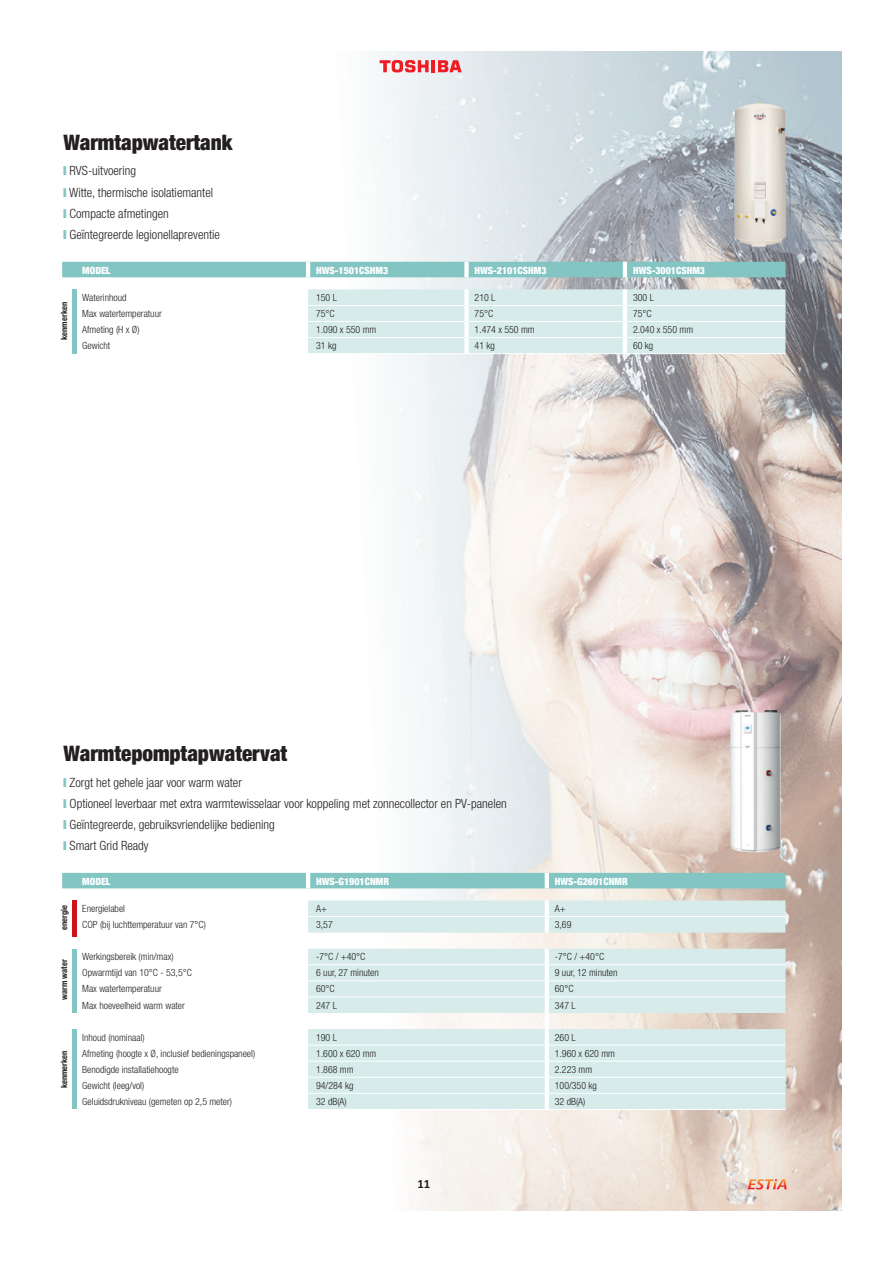
<style>
.page{position:relative;width:893px;height:1263px;background:#fff}
.page>*{position:absolute;margin:0;border:0;box-sizing:border-box;transform-origin:0 0}
.t1{font:900 condensed 21.3px "Helvetica Neue";color:#231f20}
.t2{font:300 condensed 12.75px/21.3px "Helvetica Neue LT Std";color:#231f20}
.t3{font:700 12.75px "Calibri";color:#231f20}
.t4{font:300 condensed 9.9px "Helvetica Neue LT Std";color:#231f20}
.t5{font:900 condensed 9.9px "Helvetica Neue";color:#fff}
.t6{font:700 condensed 8.55px "Helvetica Neue";color:#231f20}
</style>
<div class="page">
<img style="left:306px;top:51px;width:536px;height:1159px">
<div style="left:62px;top:873px;width:723px;height:15px;background:#83c5c3"></div>
<svg style="left:308px;top:900px;width:477px;height:209px;background:#dbebe9"></svg>
<hr style="left:306px;top:873px;width:4px;height:15px;background:#fff">
<hr style="left:545px;top:873px;width:4px;height:15px;background:#fff">
<svg style="left:308px;top:916px;width:478px;height:1px"></svg>
<hr style="left:308px;top:964px;width:237px;height:1px;background:#fff">
<hr style="left:549px;top:964px;width:236px;height:1px;background:#fff">
<hr style="left:308px;top:980px;width:237px;height:1px;background:#fff">
<hr style="left:549px;top:980px;width:236px;height:1px;background:#fff">
<hr style="left:308px;top:997px;width:237px;height:1px;background:#fff">
<hr style="left:549px;top:997px;width:236px;height:1px;background:#fff">
<hr style="left:308px;top:1045px;width:237px;height:1px;background:#fff">
<hr style="left:549px;top:1045px;width:236px;height:1px;background:#fff">
<hr style="left:308px;top:1061px;width:237px;height:1px;background:#fff">
<hr style="left:549px;top:1061px;width:236px;height:1px;background:#fff">
<hr style="left:308px;top:1077px;width:237px;height:1px;background:#fff">
<hr style="left:549px;top:1077px;width:236px;height:1px;background:#fff">
<hr style="left:308px;top:1093px;width:237px;height:1px;background:#fff">
<hr style="left:549px;top:1093px;width:236px;height:1px;background:#fff">
<hr style="left:308px;top:1109px;width:239px;height:1px;background:#fff">
<hr style="left:547px;top:1109px;width:238px;height:1px;background:#fff">
<hr style="left:545px;top:900px;width:4px;height:16px;background:#fff">
<hr style="left:545px;top:916px;width:4px;height:17px;background:#fff">
<hr style="left:545px;top:949px;width:4px;height:16px;background:#fff">
<hr style="left:545px;top:965px;width:4px;height:16px;background:#fff">
<hr style="left:545px;top:981px;width:4px;height:16px;background:#fff">
<hr style="left:545px;top:997px;width:4px;height:16px;background:#fff">
<hr style="left:545px;top:1013px;width:4px;height:16px;background:#fff">
<hr style="left:545px;top:1029px;width:4px;height:16px;background:#fff">
<hr style="left:545px;top:1045px;width:4px;height:16px;background:#fff">
<hr style="left:545px;top:1061px;width:4px;height:16px;background:#fff">
<hr style="left:545px;top:1077px;width:4px;height:16px;background:#fff">
<hr style="left:545px;top:1093px;width:4px;height:16px;background:#fff">
<div style="left:62px;top:262px;width:723px;height:15px;background:#83c5c3"></div>
<div style="left:308px;top:289px;width:477px;height:64px;background:#d7ebea"></div>
<hr style="left:306px;top:262px;width:4px;height:15px;background:#fff">
<div style="left:464px;top:262px;width:5px;height:15px;background:#fff"></div>
<hr style="left:308px;top:305px;width:156px;height:1px;background:#fff">
<hr style="left:469px;top:305px;width:154px;height:1px;background:#fff">
<hr style="left:627px;top:305px;width:158px;height:1px;background:#fff">
<hr style="left:308px;top:321px;width:156px;height:1px;background:#fff">
<hr style="left:469px;top:321px;width:154px;height:1px;background:#fff">
<hr style="left:627px;top:321px;width:158px;height:1px;background:#fff">
<hr style="left:308px;top:337px;width:156px;height:1px;background:#fff">
<hr style="left:469px;top:337px;width:154px;height:1px;background:#fff">
<hr style="left:627px;top:337px;width:158px;height:1px;background:#fff">
<hr style="left:308px;top:353px;width:158px;height:1px;background:#fff">
<hr style="left:466px;top:353px;width:159px;height:1px;background:#fff">
<hr style="left:625px;top:353px;width:160px;height:1px;background:#fff">
<div style="left:464px;top:289px;width:5px;height:16px;background:#fff"></div>
<hr style="left:623px;top:289px;width:4px;height:16px;background:#fff">
<div style="left:464px;top:305px;width:5px;height:16px;background:#fff"></div>
<hr style="left:623px;top:305px;width:4px;height:16px;background:#fff">
<div style="left:464px;top:321px;width:5px;height:17px;background:#fff"></div>
<hr style="left:623px;top:321px;width:4px;height:17px;background:#fff">
<div style="left:464px;top:338px;width:5px;height:15px;background:#fff"></div>
<hr style="left:623px;top:338px;width:4px;height:15px;background:#fff">
<hr style="left:623px;top:262px;width:4px;height:15px;background:#fff">
<hr style="left:72px;top:900px;width:4px;height:37px;background:#cb141c">
<hr style="left:72px;top:949px;width:4px;height:64px;background:#83c5c3">
<hr style="left:72px;top:1029px;width:4px;height:80px;background:#83c5c3">
<hr style="left:72px;top:290px;width:4px;height:64px;background:#83c5c3">
<svg style="left:380px;top:60px;width:82px;height:12px"></svg>
<svg style="left:748px;top:1179px;width:39px;height:10px"></svg>
<img style="left:735px;top:102px;width:51px;height:145px">
<img style="left:730px;top:710px;width:51px;height:143px">
<h1 class="t1" style="left:64px;top:125px;width:170px">Warmtapwatertank</h1>
<p class="t2" style="left:69px;top:160px;width:152px">RVS-uitvoering<br>Witte, thermische isolatiemantel<br>Compacte afmetingen<br>Geïntegreerde legionellapreventie</p>
<p class="t6" style="left:57px;top:340px;width:40px;rotate:-90deg">kenmerken</p>
<p class="t5" style="left:82px;top:263px;width:30px">MODEL</p>
<p class="t5" style="left:316px;top:263px;width:74px">HWS-1501CSHM3</p>
<p class="t5" style="left:475px;top:263px;width:74px">HWS-2101CSHM3</p>
<p class="t5" style="left:633px;top:263px;width:74px">HWS-3001CSHM3</p>
<p class="t4" style="left:82px;top:292px;width:46px">Waterinhoud</p>
<p class="t4" style="left:316px;top:292px;width:22px">150 L</p>
<p class="t4" style="left:475px;top:292px;width:22px">210 L</p>
<p class="t4" style="left:633px;top:292px;width:22px">300 L</p>
<p class="t4" style="left:82px;top:308px;width:81px">Max watertemperatuur</p>
<p class="t4" style="left:316px;top:308px;width:20px">75°C</p>
<p class="t4" style="left:475px;top:308px;width:20px">75°C</p>
<p class="t4" style="left:633px;top:308px;width:20px">75°C</p>
<p class="t4" style="left:82px;top:324px;width:59px">Afmeting (H x Ø)</p>
<p class="t4" style="left:316px;top:324px;width:62px">1.090 x 550 mm</p>
<p class="t4" style="left:475px;top:324px;width:62px">1.474 x 550 mm</p>
<p class="t4" style="left:633px;top:324px;width:62px">2.040 x 550 mm</p>
<p class="t4" style="left:82px;top:340px;width:30px">Gewicht</p>
<p class="t4" style="left:316px;top:340px;width:22px">31 kg</p>
<p class="t4" style="left:475px;top:340px;width:22px">41 kg</p>
<p class="t4" style="left:633px;top:340px;width:22px">60 kg</p>
<h1 class="t1" style="left:64px;top:736px;width:225px">Warmtepomptapwatervat</h1>
<p class="t2" style="left:70px;top:771px;width:439px">Zorgt het gehele jaar voor warm water<br>Optioneel leverbaar met extra warmtewisselaar voor koppeling met zonnecollector en PV-panelen Geïntegreerde, gebruiksvriendelijke bediening<br>Smart Grid Ready</p>
<p class="t6" style="left:57px;top:930px;width:27px;rotate:-90deg">energie</p>
<p class="t6" style="left:57px;top:1000px;width:42px;rotate:-90deg">warm water</p>
<p class="t6" style="left:57px;top:1088px;width:40px;rotate:-90deg">kenmerken</p>
<p class="t5" style="left:82px;top:874px;width:30px">MODEL</p>
<p class="t5" style="left:316px;top:874px;width:74px">HWS-G1901CNMR</p>
<p class="t5" style="left:555px;top:874px;width:74px">HWS-G2601CNMR</p>
<p class="t4" style="left:82px;top:903px;width:44px">Energielabel</p>
<p class="t4" style="left:316px;top:903px;width:12px">A+</p>
<p class="t4" style="left:555px;top:903px;width:12px">A+</p>
<p class="t4" style="left:82px;top:919px;width:125px">COP (bij luchttemperatuur van 7°C)</p>
<p class="t4" style="left:316px;top:919px;width:18px">3,57</p>
<p class="t4" style="left:555px;top:919px;width:18px">3,69</p>
<p class="t4" style="left:82px;top:951px;width:93px">Werkingsbereik (min/max)</p>
<p class="t4" style="left:316px;top:951px;width:51px">-7°C / +40°C</p>
<p class="t4" style="left:555px;top:951px;width:51px">-7°C / +40°C</p>
<p class="t4" style="left:82px;top:967px;width:111px">Opwarmtijd van 10°C - 53,5°C</p>
<p class="t4" style="left:316px;top:967px;width:64px">6 uur, 27 minuten</p>
<p class="t4" style="left:555px;top:967px;width:64px">9 uur, 12 minuten</p>
<p class="t4" style="left:82px;top:983px;width:81px">Max watertemperatuur</p>
<p class="t4" style="left:316px;top:983px;width:20px">60°C</p>
<p class="t4" style="left:555px;top:983px;width:20px">60°C</p>
<p class="t4" style="left:82px;top:999px;width:104px">Max hoeveelheid warm water</p>
<p class="t4" style="left:316px;top:999px;width:22px">247 L</p>
<p class="t4" style="left:555px;top:999px;width:22px">347 L</p>
<p class="t4" style="left:82px;top:1031px;width:64px">Inhoud (nominaal)</p>
<p class="t4" style="left:316px;top:1031px;width:22px">190 L</p>
<p class="t4" style="left:555px;top:1031px;width:22px">260 L</p>
<p class="t4" style="left:82px;top:1047px;width:174px">Afmeting (hoogte x Ø, inclusief bedieningspaneel)</p>
<p class="t4" style="left:316px;top:1047px;width:62px">1.600 x 620 mm</p>
<p class="t4" style="left:555px;top:1047px;width:62px">1.960 x 620 mm</p>
<p class="t4" style="left:82px;top:1063px;width:98px">Benodigde installatiehoogte</p>
<p class="t4" style="left:316px;top:1063px;width:39px">1.868 mm</p>
<p class="t4" style="left:555px;top:1063px;width:39px">2.223 mm</p>
<p class="t4" style="left:82px;top:1080px;width:64px">Gewicht (leeg/vol)</p>
<p class="t4" style="left:316px;top:1080px;width:39px">94/284 kg</p>
<p class="t4" style="left:555px;top:1080px;width:44px">100/350 kg</p>
<p class="t4" style="left:82px;top:1096px;width:151px">Geluidsdrukniveau (gemeten op 2,5 meter)</p>
<p class="t4" style="left:316px;top:1096px;width:32px">32 dB(A)</p>
<p class="t4" style="left:555px;top:1096px;width:32px">32 dB(A)</p>
<p class="t3" style="left:417px;top:1176px;width:14px">11</p>
</div>
